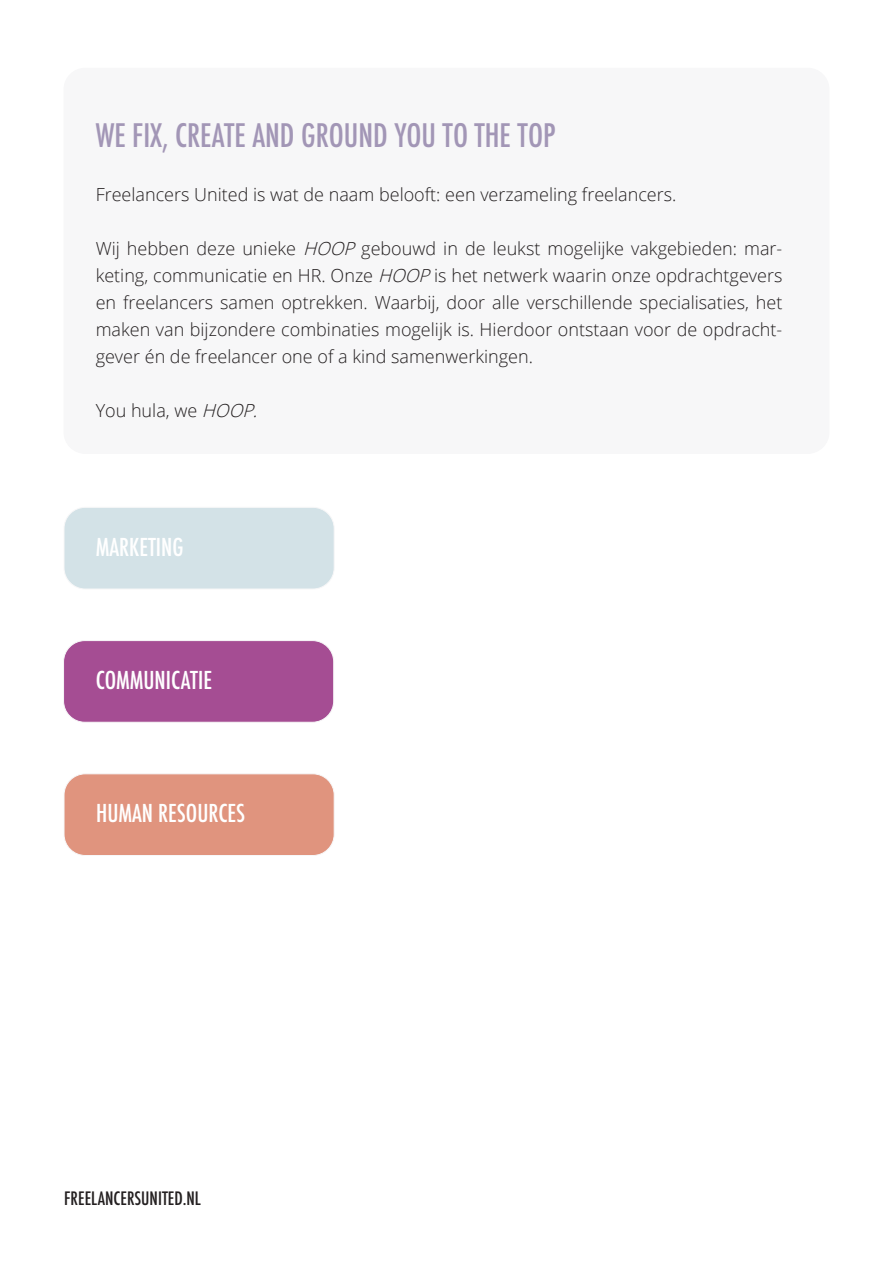
<style>
.page{position:relative;width:893px;height:1263px;background:#fff}
.page>*{position:absolute;margin:0;border:0;box-sizing:border-box;transform-origin:0 0}
.t1{font:500 condensed 31.5px "Futura";color:#a296b6}
.t2{font:500 condensed 24px "Futura";color:#fff}
.t3{font:300 18px/27px "Open Sans";color:#231f20;text-align:justify}
.t4{font:500 condensed 18px "Futura";color:#231f20}
.s1{font-style:italic}
</style>
<div class="page">
<div style="left:64px;top:68px;width:765px;height:385px;background:#f7f7f8;border-radius:21px"></div>
<div style="left:64px;top:507px;width:270px;height:82px;background:#d3e2e7;border-radius:21px"></div>
<div style="left:64px;top:507px;width:270px;height:82px;border:1px solid #f7f7f8;border-radius:21px"></div>
<div style="left:64px;top:641px;width:270px;height:81px;background:#a54d93;border-radius:21px"></div>
<div style="left:63px;top:640px;width:271px;height:82px;border:1px solid #f7f7f8;border-radius:21px"></div>
<div style="left:64px;top:774px;width:270px;height:81px;background:#e0947e;border-radius:21px"></div>
<div style="left:64px;top:774px;width:270px;height:82px;border:1px solid #f7f7f8;border-radius:21px"></div>
<p class="t1" style="left:96px;top:115px;width:461px">WE FIX, CREATE AND GROUND YOU TO THE TOP</p>
<p class="t3" style="left:96px;top:181px;width:582px">Freelancers United is wat de naam belooft: een verzameling freelancers.</p>
<p class="t3" style="left:96px;top:235px;width:688px">Wij hebben deze unieke <span class="s1">HOOP</span>gebouwd in de leukst mogelijke vakgebieden: mar&shy;keting, communicatie en HR. Onze <span class="s1">HOOP</span>is het netwerk waarin onze opdrachtgevers en freelancers samen optrekken. Waarbij, door alle verschillende specialisaties, het maken van bijzondere combinaties mogelijk is. Hierdoor ontstaan voor de opdracht&shy;gever én de freelancer one of a kind samenwerkingen.</p>
<p class="t3" style="left:96px;top:397px;width:169px">You hula, we <span class="s1">HOOP.</span></p>
<p class="t2" style="left:96px;top:532px;width:89px">MARKETING</p>
<p class="t2" style="left:96px;top:665px;width:118px">COMMUNICATIE</p>
<p class="t2" style="left:96px;top:797px;width:151px">HUMAN RESOURCES</p>
<p class="t4" style="left:64px;top:1186px;width:138px">FREELANCERSUNITED.NL</p>
</div>
